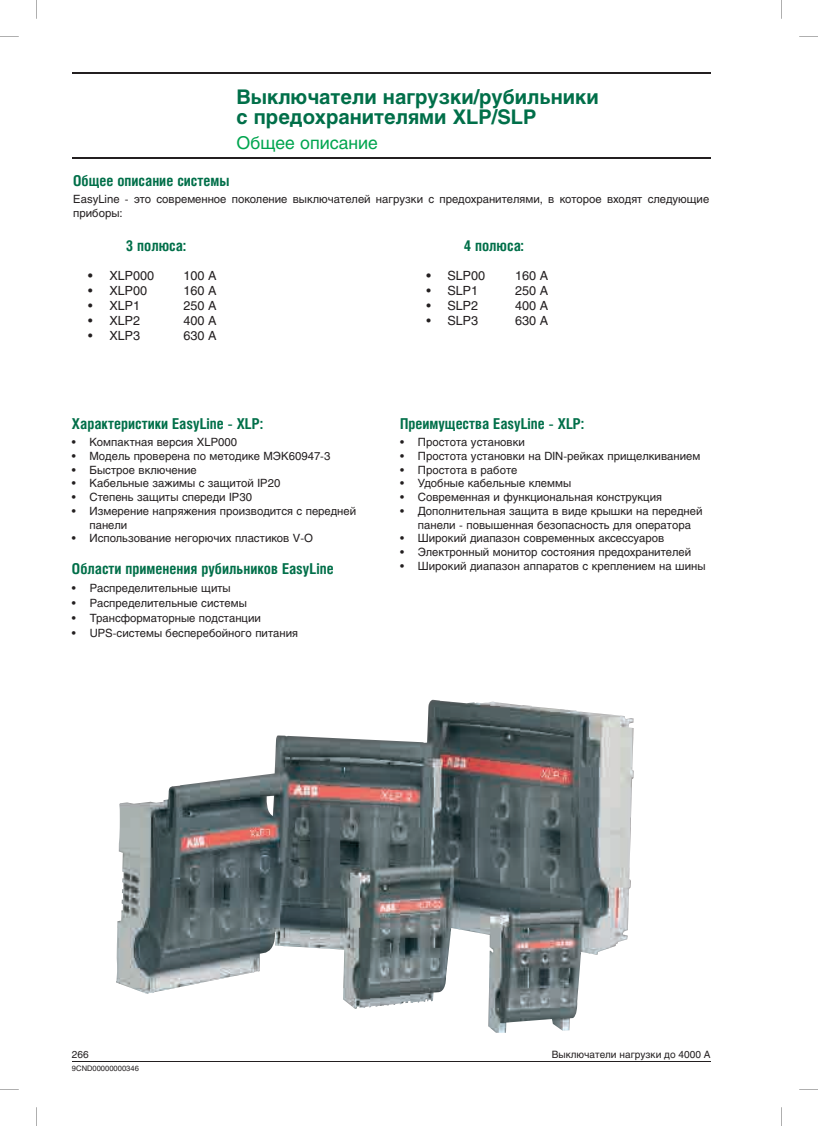
<style>
.page{position:relative;width:818px;height:1126px;background:#fff}
.page>*{position:absolute;margin:0;border:0;box-sizing:border-box;transform-origin:0 0}
.t1{font:700 20px/20px "Helios C";color:#006f49}
.t2{font:17.5px "Helios C";color:#00a54f}
.t3{font:700 15px "Helios Cond";color:#006f49}
.t4{font:12.5px "Helios C";color:#231f20}
.t5{font:11.25px/13.8px "Helios C";color:#231f20}
.t6{font:10px "Helios C";color:#231f20}
.t7{font:7.5px "Helios C";color:#231f20}
.s1{font-weight:700}
</style>
<div class="page">
<hr style="left:72px;top:72px;width:638px;height:1px;background:#231f20">
<hr style="left:72px;top:157px;width:638px;height:1px;background:#231f20">
<hr style="left:72px;top:1060px;width:638px;height:1px;background:#231f20">
<img style="left:116px;top:699px;width:517px;height:333px">
<svg style="left:0;top:36px;width:19px;height:1px"></svg>
<svg style="left:799px;top:36px;width:18px;height:1px"></svg>
<svg style="left:0;top:1089px;width:19px;height:1px"></svg>
<svg style="left:799px;top:1089px;width:18px;height:1px"></svg>
<svg style="left:36px;top:0;width:1px;height:19px"></svg>
<svg style="left:36px;top:1107px;width:1px;height:18px"></svg>
<h1 class="t1" style="left:236px;top:87px;width:364px">Выключатели нагрузки/рубильники с предохранителями XLP/SLP</h1>
<h2 class="t2" style="left:236px;top:132px;width:143px">Общее описание</h2>
<h3 class="t3" style="left:73px;top:171px;width:158px">Общее описание системы</h3>
<p class="t5" style="left:73px;top:192px;width:637px">EasyLine - это современное поколение выключателей нагрузки с предохранителями, в которое входят следующие приборы:</p>
<h3 class="t3" style="left:126px;top:237px;width:62px">3 полюса:</h3>
<h3 class="t3" style="left:463px;top:237px;width:61px">4 полюса:</h3>
<p class="t4" style="left:88px;top:268px;width:67px"><span class="s1">•</span> XLP000</p>
<p class="t4" style="left:183px;top:268px;width:35px">100 A</p>
<p class="t4" style="left:426px;top:268px;width:60px"><span class="s1">•</span> SLP00</p>
<p class="t4" style="left:514px;top:268px;width:35px">160 A</p>
<p class="t4" style="left:88px;top:283px;width:60px">• XLP00</p>
<p class="t4" style="left:183px;top:283px;width:35px">160 A</p>
<p class="t4" style="left:426px;top:283px;width:53px">• SLP1</p>
<p class="t4" style="left:514px;top:283px;width:35px">250 A</p>
<p class="t4" style="left:88px;top:298px;width:53px">• XLP1</p>
<p class="t4" style="left:183px;top:298px;width:35px">250 A</p>
<p class="t4" style="left:426px;top:298px;width:53px">• SLP2</p>
<p class="t4" style="left:514px;top:298px;width:35px">400 A</p>
<p class="t4" style="left:88px;top:313px;width:53px">• XLP2</p>
<p class="t4" style="left:183px;top:313px;width:35px">400 A</p>
<p class="t4" style="left:426px;top:313px;width:53px">• SLP3</p>
<p class="t4" style="left:514px;top:313px;width:35px">630 A</p>
<p class="t4" style="left:88px;top:328px;width:53px">• XLP3</p>
<p class="t4" style="left:183px;top:328px;width:35px">630 A</p>
<h3 class="t3" style="left:72px;top:414px;width:192px">Характеристики EasyLine - XLP:</h3>
<p class="t5" style="left:72px;top:435px;width:167px">• Компактная версия XLP000</p>
<p class="t5" style="left:72px;top:449px;width:260px">• Модель проверена по методике МЭК60947-3</p>
<p class="t5" style="left:72px;top:462px;width:126px">• Быстрое включение</p>
<p class="t5" style="left:72px;top:476px;width:210px">• Кабельные зажимы с защитой IP20</p>
<p class="t5" style="left:72px;top:490px;width:181px">• Степень защиты спереди IP30</p>
<p class="t5" style="left:89px;top:504px;width:268px;text-indent:-18px">• Измерение напряжения производится с передней панели</p>
<p class="t5" style="left:72px;top:531px;width:242px">• Использование негорючих пластиков V-O</p>
<h3 class="t3" style="left:72px;top:559px;width:263px">Области применения рубильников EasyLine</h3>
<p class="t5" style="left:72px;top:581px;width:160px">• Распределительные щиты</p>
<p class="t5" style="left:72px;top:596px;width:176px">• Распределительные системы</p>
<p class="t5" style="left:72px;top:611px;width:190px">• Трансформаторные подстанции</p>
<p class="t5" style="left:72px;top:626px;width:227px">• UPS-системы бесперебойного питания</p>
<h3 class="t3" style="left:400px;top:414px;width:185px">Преимущества EasyLine - XLP:</h3>
<p class="t5" style="left:400px;top:435px;width:126px">• Простота установки</p>
<p class="t5" style="left:400px;top:449px;width:301px">• Простота установки на DIN-рейках прищелкиванием</p>
<p class="t5" style="left:400px;top:462px;width:119px">• Простота в работе</p>
<p class="t5" style="left:400px;top:476px;width:172px">• Удобные кабельные клеммы</p>
<p class="t5" style="left:400px;top:490px;width:263px">• Современная и функциональная конструкция</p>
<p class="t5" style="left:400px;top:504px;width:304px;text-align:center">• Дополнительная защита в виде крышки на передней панели - повышенная безопасность для оператора</p>
<p class="t5" style="left:400px;top:531px;width:265px">• Широкий диапазон современных аксессуаров</p>
<p class="t5" style="left:400px;top:545px;width:292px">• Электронный монитор состояния предохранителей</p>
<p class="t5" style="left:400px;top:559px;width:307px">• Широкий диапазон аппаратов с креплением на шины</p>
<p class="t6" style="left:72px;top:1047px;width:18px">266</p>
<p class="t7" style="left:72px;top:1063px;width:68px">9CND00000000346</p>
<p class="t6" style="left:551px;top:1047px;width:160px">Выключатели нагрузки до 4000 A</p>
</div>
